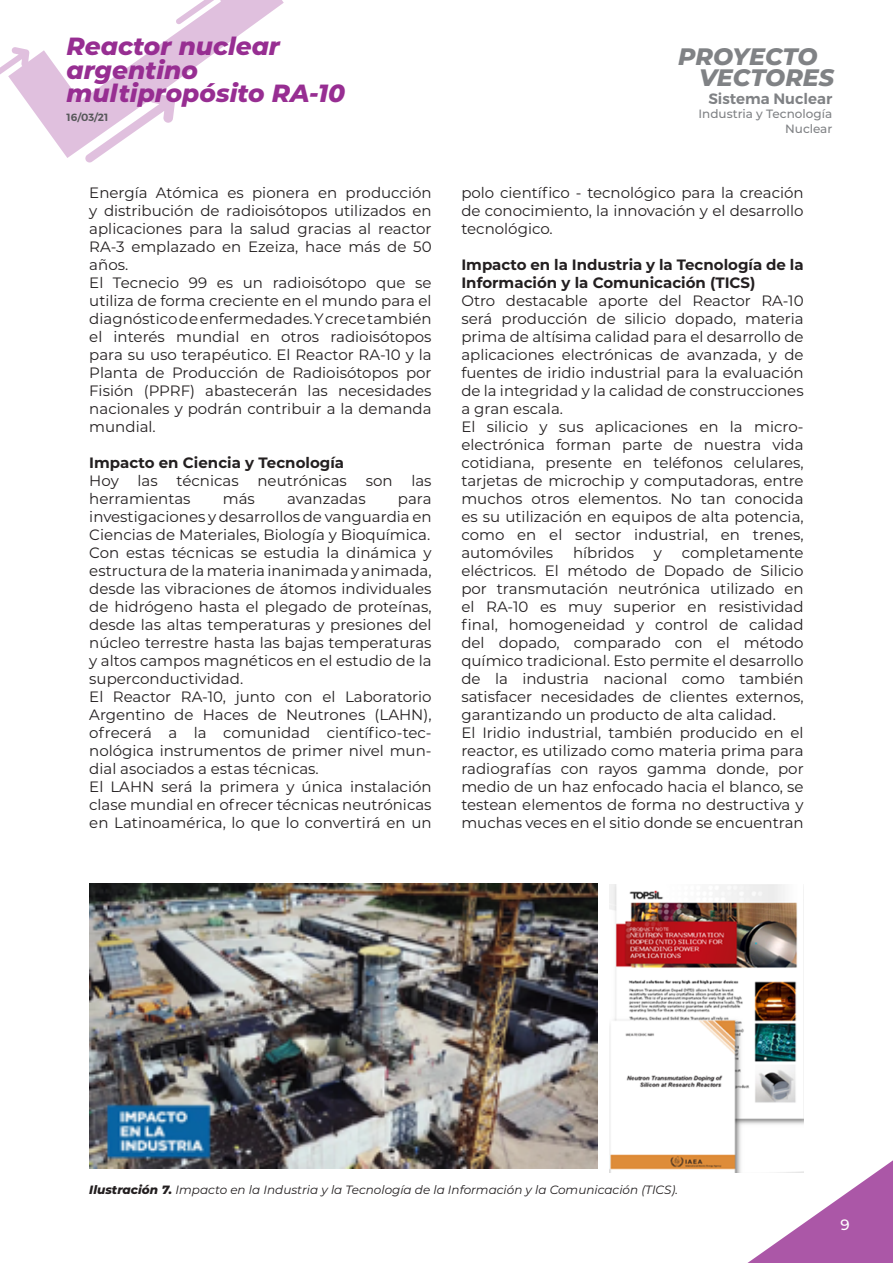
<style>
.page{position:relative;width:893px;height:1263px;background:#fff}
.page>*{position:absolute;margin:0;border:0;box-sizing:border-box;transform-origin:0 0}
.t1{font:italic 800 24.9px/23.7px "Montserrat";color:#972e92}
.t2{font:italic 800 23.85px/21.1px "Montserrat";letter-spacing:-.005em;color:#808285}
.t3{font:15px/18px "Montserrat";color:#231f20;text-align:justify}
.t4{font:700 15px/18px "Montserrat";color:#231f20}
.t5{font:600 15px "Montserrat";color:#808285}
.t6{font:500 15px "Montserrat";color:#fff}
.t7{font:italic 12px "Montserrat";color:#231f20}
.t8{font:500 12px/14.4px "Montserrat";color:#808285;text-align:right}
.t9{font:600 10.5px "Montserrat";color:#57585a}
.s1{font-weight:800}
</style>
<div class="page">
<svg style="left:0;top:0;width:284px;height:163px"></svg>
<svg style="left:734px;top:1160px;width:159px;height:103px"></svg>
<img style="left:89px;top:884px;width:509px;height:285px">
<img style="left:610px;top:884px;width:194px;height:288px">
<h1 class="t1" style="left:67px;top:33px;width:280px">Reactor nuclear argentino multipropósito RA-10</h1>
<p class="t9" style="left:67px;top:111px;width:43px">16/03/21</p>
<p class="t3" style="left:89px;top:183px;width:344px">Energía Atómica es pionera en producción y distribución de radioisótopos utilizados en aplicaciones para la salud gracias al reactor RA-3 emplazado en Ezeiza, hace más de 50 años.</p>
<p class="t3" style="left:89px;top:273px;width:344px">El Tecnecio 99 es un radioisótopo que se utiliza de forma creciente en el mundo para el diagnóstico de enfermedades. Y crece también el interés mundial en otros radioisótopos para su uso terapéutico. El Reactor RA-10 y la Planta de Producción de Radioisótopos por Fisión (PPRF) abastecerán las necesidades nacionales y podrán contribuir a la demanda mundial.</p>
<p class="t4" style="left:89px;top:453px;width:256px">Impacto en Ciencia y Tecnología</p>
<p class="t3" style="left:89px;top:471px;width:31px">Hoy</p>
<p class="t3" style="left:138px;top:471px;width:22px">las</p>
<p class="t3" style="left:177px;top:471px;width:64px">técnicas</p>
<p class="t3" style="left:257px;top:471px;width:91px">neutrónicas</p>
<p class="t3" style="left:366px;top:471px;width:28px">son</p>
<p class="t3" style="left:411px;top:471px;width:22px">las</p>
<p class="t3" style="left:89px;top:489px;width:103px">herramientas</p>
<p class="t3" style="left:223px;top:489px;width:34px">más</p>
<p class="t3" style="left:287px;top:489px;width:80px">avanzadas</p>
<p class="t3" style="left:89px;top:489px;width:344px;text-indent:309px">para investigaciones y desarrollos de vanguardia en Ciencias de Materiales, Biología y Bioquímica.</p>
<p class="t3" style="left:89px;top:543px;width:344px">Con estas técnicas se estudia la dinámica y estructura de la materia inanimada y animada, desde las vibraciones de átomos individuales de hidrógeno hasta el plegado de proteínas, desde las altas temperaturas y presiones del núcleo terrestre hasta las bajas temperaturas y altos campos magnéticos en el estudio de la superconductividad.</p>
<p class="t3" style="left:89px;top:687px;width:344px">El Reactor RA-10, junto con el Laboratorio Argentino de Haces de Neutrones (LAHN), ofrecerá a la comunidad científico-tec&shy;nológica instrumentos de primer nivel mun&shy;dial asociados a estas técnicas.</p>
<p class="t3" style="left:89px;top:777px;width:344px">El LAHN será la primera y única instalación clase mundial en ofrecer técnicas neutrónicas en Latinoamérica, lo que lo convertirá en un</p>
<h2 class="t2" style="left:699px;top:44px;width:137px;text-indent:-21px">PROYECTO<br>VECTORES</h2>
<p class="t5" style="left:708px;top:89px;width:125px">Sistema Nuclear</p>
<p class="t8" style="left:698px;top:106px;width:135px">Industria y Tecnología<br>Nuclear</p>
<p class="t3" style="left:461px;top:183px;width:344px">polo científico - tecnológico para la creación de conocimiento, la innovación y el desarrollo tecnológico.</p>
<p class="t4" style="left:461px;top:255px;width:344px">Impacto en la Industria y la Tecnología de la<br>Información y la Comunicación (TICS)</p>
<p class="t3" style="left:461px;top:291px;width:344px">Otro destacable aporte del Reactor RA-10 será producción de silicio dopado, materia prima de altísima calidad para el desarrollo de aplicaciones electrónicas de avanzada, y de fuentes de iridio industrial para la evaluación de la integridad y la calidad de construcciones a gran escala.</p>
<p class="t3" style="left:461px;top:417px;width:344px">El silicio y sus aplicaciones en la micro&shy;electrónica forman parte de nuestra vida cotidiana, presente en teléfonos celulares, tarjetas de microchip y computadoras, entre muchos otros elementos. No tan conocida es su utilización en equipos de alta potencia, como en el sector industrial, en trenes, automóviles</p>
<p class="t3" style="left:461px;top:543px;width:344px;text-indent:220px">completamente eléctricos. El método de Dopado de Silicio por transmutación neutrónica utilizado en el RA-10 es muy superior en resistividad final, homogeneidad y control de calidad del dopado, comparado con el método químico tradicional. Esto permite el desarrollo de la industria nacional como también satisfacer necesidades de clientes externos, garantizando un producto de alta calidad.</p>
<p class="t3" style="left:461px;top:723px;width:344px">El Iridio industrial, también producido en el reactor, es utilizado como materia prima para radiografías con rayos gamma donde, por medio de un haz enfocado hacia el blanco, se testean elementos de forma no destructiva y muchas veces en el sitio donde se encuentran</p>
<p class="t3" style="left:573px;top:543px;width:63px">híbridos</p>
<p class="t3" style="left:654px;top:543px;width:10px">y</p>
<p class="t7" style="left:89px;top:1182px;width:590px"><span class="s1">Ilustración 7.</span> Impacto en la Industria y la Tecnología de la Información y la Comunicación (TICS).</p>
<p class="t6" style="left:840px;top:1214px;width:11px">9</p>
</div>
